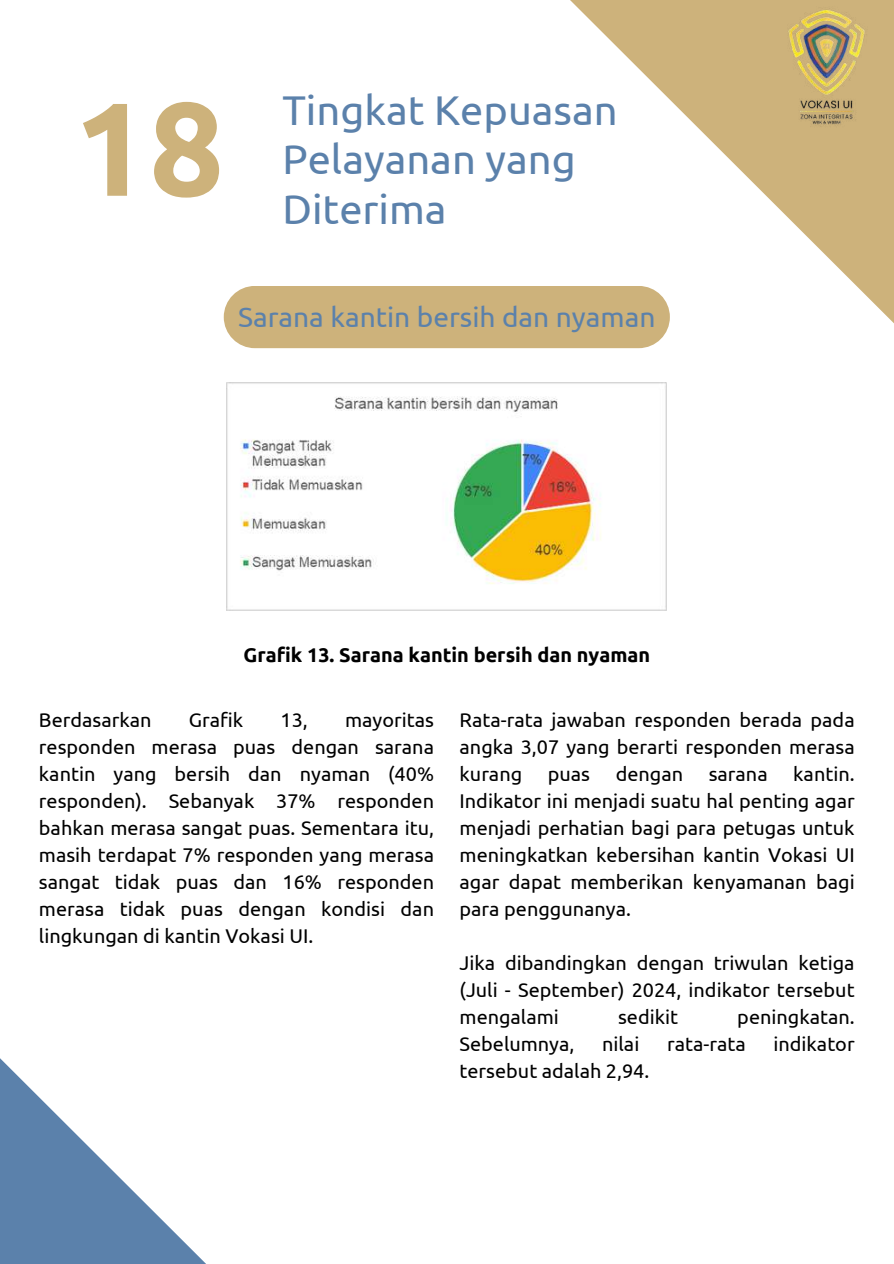
<style>
.page{position:relative;width:894px;height:1264px;background:#fff}
.page>*{position:absolute;margin:0;border:0;box-sizing:border-box;transform-origin:0 0}
.t1{font:700 132.3px "Ubuntu";color:#cdb27b}
.t2{font:41.55px/49.5px "Ubuntu";color:#5b81ab}
.t3{font:28.05px "Ubuntu";color:#5b81ab}
.t4{font:19.8px/27px "Ubuntu";color:#000;text-align:justify}
.t5{font:700 19.8px "Ubuntu";color:#000}
</style>
<div class="page">
<svg style="left:570px;top:0;width:323px;height:348px"></svg>
<svg style="left:0;top:1058px;width:205px;height:205px;fill:#5b81ab"></svg>
<img style="left:758px;top:0;width:135px;height:135px">
<div style="left:224px;top:286px;width:445px;height:62px;background:#cdb27b;border-radius:31px"></div>
<img style="left:226px;top:382px;width:440px;height:228px">
<h1 class="t1" style="left:74px;top:72px;width:152px">18</h1>
<h2 class="t2" style="left:282px;top:85px;width:337px">Tingkat Kepuasan<br>Pelayanan yang</h2>
<h2 class="t2" style="left:282px;top:184px;width:166px">Diterima</h2>
<h3 class="t3" style="left:238px;top:300px;width:419px">Sarana kantin bersih dan nyaman</h3>
<p class="t5" style="left:243px;top:643px;width:408px">Grafik 13. Sarana kantin bersih dan nyaman</p>
<p class="t4" style="left:39px;top:706px;width:396px;text-indent:306px">mayoritas responden merasa puas dengan sarana kantin yang bersih dan nyaman (40% responden). Sebanyak 37% responden bahkan merasa sangat puas. Sementara itu, masih terdapat 7% responden yang merasa sangat tidak puas dan 16% responden merasa tidak puas dengan kondisi dan lingkungan di kantin Vokasi UI.</p>
<p class="t4" style="left:459px;top:706px;width:396px">Rata-rata jawaban responden berada pada angka 3,07 yang berarti responden merasa kurang</p>
<p class="t4" style="left:39px;top:706px;width:114px">Berdasarkan</p>
<p class="t4" style="left:189px;top:706px;width:56px">Grafik</p>
<p class="t4" style="left:280px;top:706px;width:29px">13,</p>
<p class="t4" style="left:459px;top:760px;width:396px;text-indent:333px">kantin.<br>Indikator ini menjadi suatu hal penting agar menjadi perhatian bagi para petugas untuk meningkatkan kebersihan kantin Vokasi UI agar dapat memberikan kenyamanan bagi para penggunanya.</p>
<p class="t4" style="left:459px;top:949px;width:396px">Jika dibandingkan dengan triwulan ketiga (Juli - September) 2024, indikator tersebut mengalami</p>
<p class="t4" style="left:547px;top:760px;width:44px">puas</p>
<p class="t4" style="left:615px;top:760px;width:69px">dengan</p>
<p class="t4" style="left:708px;top:760px;width:60px">sarana</p>
<p class="t4" style="left:618px;top:1003px;width:61px">sedikit</p>
<p class="t4" style="left:737px;top:1003px;width:119px">peningkatan.</p>
<p class="t4" style="left:459px;top:1030px;width:116px">Sebelumnya,</p>
<p class="t4" style="left:602px;top:1030px;width:39px">nilai</p>
<p class="t4" style="left:667px;top:1030px;width:80px">rata-rata</p>
<p class="t4" style="left:773px;top:1030px;width:83px">indikator</p>
<p class="t4" style="left:459px;top:1057px;width:191px">tersebut adalah 2,94.</p>
</div>
